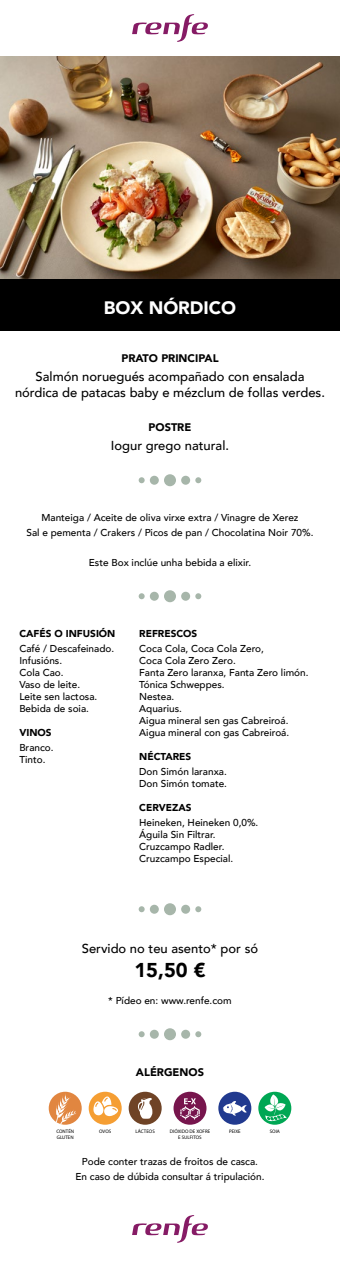
<style>
.page{position:relative;width:340px;height:1275px;background:#fff}
.page>*{position:absolute;margin:0;border:0;box-sizing:border-box;transform-origin:0 0}
.t1{font:900 20px "Avenir";color:#000}
.t2{font:900 18px "Avenir";color:#fff}
.t3{font:500 13px/16px "Avenir";color:#000;text-align:center}
.t4{font:900 11px "Avenir";color:#000}
.t5{font:500 10px/12px "Avenir";color:#000}
.t6{font:900 10px "Avenir";color:#000}
.t7{font:5px/6px "Myriad Pro";color:#000}
</style>
<div class="page">
<svg style="left:132px;top:14px;width:76px;height:28px"></svg>
<div style="left:164px;top:474px;width:12px;height:12px;background:#a7b6aa;border-radius:50%"></div>
<div style="left:150px;top:476px;width:9px;height:9px;background:#a7b6aa;border-radius:50%"></div>
<div style="left:181px;top:476px;width:9px;height:9px;background:#a7b6aa;border-radius:50%"></div>
<svg style="left:139px;top:477px;width:6px;height:6px"></svg>
<svg style="left:195px;top:477px;width:6px;height:6px"></svg>
<div style="left:164px;top:590px;width:12px;height:12px;background:#a7b6aa;border-radius:50%"></div>
<div style="left:150px;top:592px;width:9px;height:9px;background:#a7b6aa;border-radius:50%"></div>
<div style="left:181px;top:592px;width:9px;height:9px;background:#a7b6aa;border-radius:50%"></div>
<svg style="left:139px;top:593px;width:6px;height:6px"></svg>
<svg style="left:195px;top:593px;width:6px;height:6px"></svg>
<div style="left:164px;top:903px;width:12px;height:12px;background:#a7b6aa;border-radius:50%"></div>
<div style="left:150px;top:905px;width:9px;height:9px;background:#a7b6aa;border-radius:50%"></div>
<div style="left:181px;top:905px;width:9px;height:9px;background:#a7b6aa;border-radius:50%"></div>
<svg style="left:139px;top:906px;width:6px;height:6px"></svg>
<svg style="left:195px;top:906px;width:6px;height:6px"></svg>
<div style="left:164px;top:1028px;width:12px;height:12px;background:#a7b6aa;border-radius:50%"></div>
<div style="left:150px;top:1030px;width:9px;height:9px;background:#a7b6aa;border-radius:50%"></div>
<div style="left:181px;top:1030px;width:9px;height:9px;background:#a7b6aa;border-radius:50%"></div>
<svg style="left:139px;top:1031px;width:6px;height:6px"></svg>
<svg style="left:195px;top:1031px;width:6px;height:6px"></svg>
<div style="left:0;top:278px;width:340px;height:53px;background:#000"></div>
<svg style="left:132px;top:1215px;width:76px;height:28px"></svg>
<img style="left:0;top:57px;width:340px;height:221px">
<div style="left:49px;top:1092px;width:33px;height:33px;background:#e18640;border-radius:50%"></div>
<svg style="left:55px;top:1093px;width:22px;height:31px"></svg>
<div style="left:89px;top:1092px;width:33px;height:33px;background:#f59e33;border-radius:50%"></div>
<svg style="left:93px;top:1096px;width:25px;height:20px"></svg>
<div style="left:129px;top:1092px;width:33px;height:33px;background:#6f4326;border-radius:50%"></div>
<svg style="left:138px;top:1098px;width:14px;height:21px"></svg>
<div style="left:174px;top:1092px;width:33px;height:33px;background:#77154d;border-radius:50%"></div>
<svg style="left:180px;top:1098px;width:20px;height:22px"></svg>
<div style="left:218px;top:1092px;width:33px;height:33px;background:#213a8f;border-radius:50%"></div>
<svg style="left:223px;top:1101px;width:24px;height:15px"></svg>
<div style="left:258px;top:1092px;width:33px;height:33px;background:#00a754;border-radius:50%"></div>
<svg style="left:260px;top:1091px;width:27px;height:30px"></svg>
<h2 class="t2" style="left:104px;top:292px;width:134px">BOX NÓRDICO</h2>
<p class="t4" style="left:121px;top:348px;width:99px">PRATO PRINCIPAL</p>
<h3 class="t3" style="left:15px;top:368px;width:311px">Salmón noruegués acompañado con ensalada nórdica de patacas baby e mézclum de follas verdes.</h3>
<p class="t4" style="left:149px;top:417px;width:44px">POSTRE</p>
<h3 class="t3" style="left:111px;top:437px;width:120px">Iogur grego natural.</h3>
<p class="t5" style="left:27px;top:509px;width:288px;line-height:15px;text-align:center">Manteiga / Aceite de oliva virxe extra / Vinagre de Xerez<br>Sal e pementa / Crakers / Picos de pan / Chocolatina Noir 70%.</p>
<p class="t5" style="left:89px;top:556px;width:164px">Este Box inclúe unha bebida a elixir.</p>
<p class="t6" style="left:19px;top:625px;width:98px">CAFÉS O INFUSIÓN</p>
<p class="t5" style="left:19px;top:642px;width:96px">Café / Descafeinado.<br>Infusións.<br>Cola Cao.<br>Vaso de leite.<br>Leite sen lactosa.<br>Bebida de soia.</p>
<p class="t6" style="left:19px;top:724px;width:34px">VINOS</p>
<p class="t5" style="left:19px;top:741px;width:36px">Branco.<br>Tinto.</p>
<p class="t6" style="left:139px;top:625px;width:60px">REFRESCOS</p>
<p class="t5" style="left:139px;top:642px;width:171px">Coca Cola, Coca Cola Zero,<br>Coca Cola Zero Zero.<br>Fanta Zero laranxa, Fanta Zero limón.<br>Tónica Schweppes.<br>Nestea.<br>Aquarius.<br>Aigua mineral sen gas Cabreiroá.<br>Aigua mineral con gas Cabreiroá.</p>
<p class="t6" style="left:139px;top:748px;width:54px">NÉCTARES</p>
<p class="t5" style="left:139px;top:765px;width:89px">Don Simón laranxa.<br>Don Simón tomate.</p>
<p class="t6" style="left:139px;top:799px;width:54px">CERVEZAS</p>
<p class="t5" style="left:139px;top:816px;width:121px">Heineken, Heineken 0,0%.<br>Águila Sin Filtrar.<br>Cruzcampo Radler.<br>Cruzcampo Especial.</p>
<h3 class="t3" style="left:82px;top:940px;width:178px">Servido no teu asento* por só</h3>
<h1 class="t1" style="left:134px;top:953px;width:73px">15,50 €</h1>
<p class="t5" style="left:108px;top:994px;width:125px">* Pídeo en: www.renfe.com</p>
<p class="t4" style="left:136px;top:1062px;width:70px">ALÉRGENOS</p>
<p class="t7" style="left:56px;top:1128px;width:19px">CONTÉN<br>GLUTEN</p>
<p class="t7" style="left:99px;top:1128px;width:14px">OVOS</p>
<p class="t7" style="left:136px;top:1128px;width:21px">LÁCTEOS</p>
<p class="t7" style="left:170px;top:1128px;width:42px;text-align:center">DIÓXIDO DE XOFRE<br>E SULFITOS</p>
<p class="t7" style="left:229px;top:1128px;width:13px">PEIXE</p>
<p class="t7" style="left:270px;top:1128px;width:12px">SOIA</p>
<p class="t5" style="left:76px;top:1153px;width:190px;line-height:15px;text-align:center">Pode conter trazas de froitos de casca.<br>En caso de dúbida consultar á tripulación.</p>
</div>
